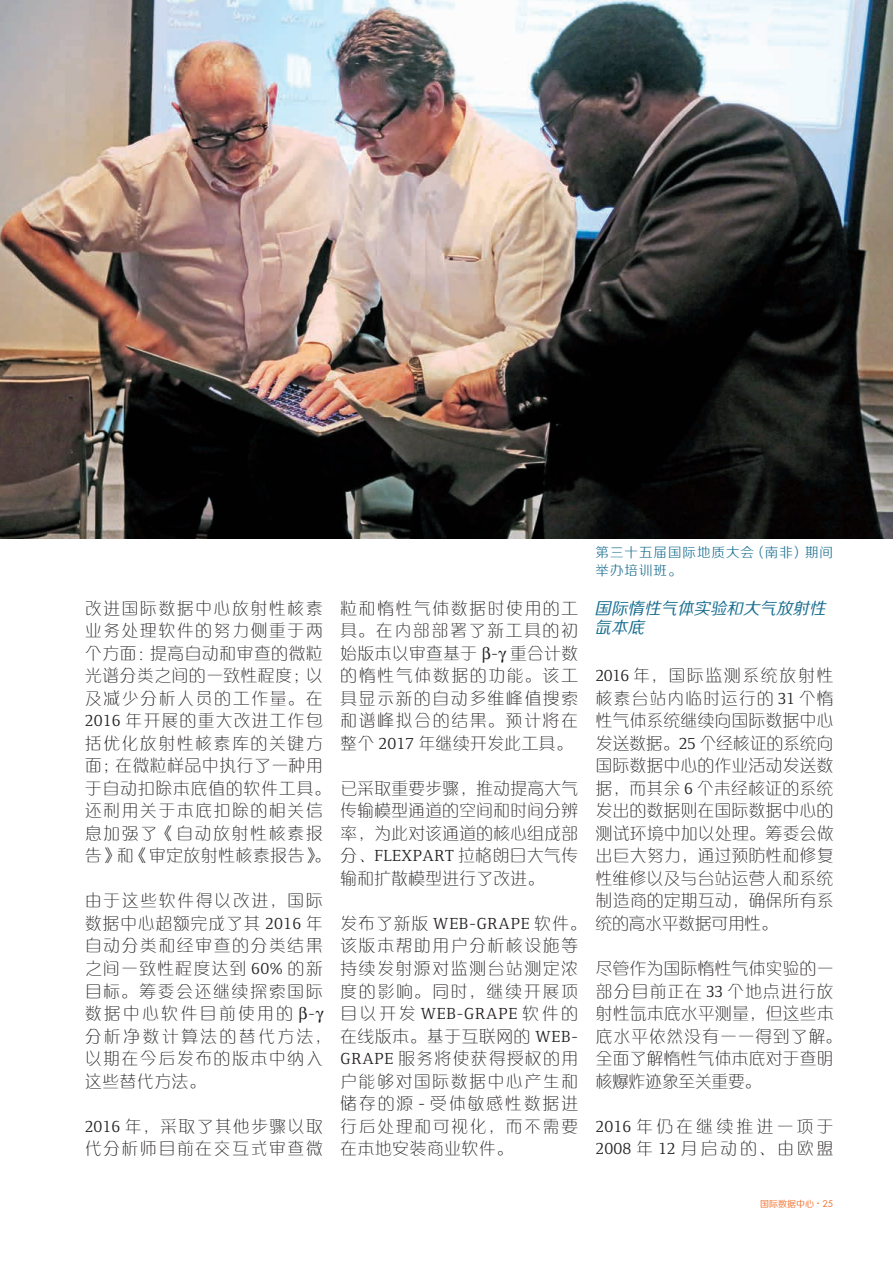
<style>
.page{position:relative;width:893px;height:1263px;background:#fff}
.page>*{position:absolute;margin:0;border:0;box-sizing:border-box;transform-origin:0 0}
.Text_Columns{font:16.5px/22.5px "FZXQK GBK1 0";letter-spacing:.1em;color:#231f20}
.Text_Columns-2{font:16.5px/22.5px "FZXQK GBK1 0";letter-spacing:.03em;color:#231f20}
.Text_Columns-3{font:16.5px/22.5px "FZXQK GBK1 0";letter-spacing:.215em;color:#231f20}
.H3_Cullomn_Ital{font:italic 16.5px/19.5px "FZZHK GBK1 0";color:#196e90}
.H_-_Text_Caption{font:13.5px/18px "FZZXHK GBK1 0";letter-spacing:.075em;color:#196e90}
.t1{font:9px "FZZHK GBK1 0";color:#f37331}
.s1{font-family:"Foundry Form Serif"}
.s2{font-family:"Futura Std"}
</style>
<div class="page">
<img style="left:0;top:0;width:893px;height:538px">
<p class="Text_Columns" style="left:85px;top:597px;width:247px">改进国际数据中心放射性核素业务处理软件的努力侧重于两个方面：提高自动和审查的微粒光谱分类之间的一致性程度；以及减少分析人员的工作量。在<br><span class="s1">2016</span> 年开展的重大改进工作包括优化放射性核素库的关键方面；在微粒样品中执行了一种用于自动扣除本底值的软件工具。还利用关于本底扣除的相关信息加强了《自动放射性核素报告》和《审定放射性核素报告》。</p>
<p class="Text_Columns" style="left:85px;top:889px;width:247px">由于这些软件得以改进，国际数据中心超额完成了其 <span class="s1">2016</span> 年自动分类和经审查的分类结果之间一致性程度达到 <span class="s1">60%</span> 的新目标。筹委会还继续探索国际数据中心软件目前使用的 <span class="s1">-</span>分析净数计算法的替代方法，以期在今后发布的版本中纳入这些替代方法。</p>
<p class="Text_Columns" style="left:85px;top:1114px;width:239px"><span class="s1">2016</span> 年，采取了其他步骤以取代分析师目前在交互式审查微</p>
<p class="Text_Columns" style="left:340px;top:597px;width:239px;text-align:justify">粒和惰性气体数据时使用的工具。在内部部署了新工具的初始版本以审查基于 <span class="s1">-</span> 重合计数的惰性气体数据的功能。该工具显示新的自动多维峰值搜索和谱峰拟合的结果。预计将在整个 <span class="s1">2017</span> 年继续开发此工具。</p>
<p class="Text_Columns" style="left:340px;top:777px;width:239px;text-align:justify">已采取重要步骤，推动提高大气传输模型通道的空间和时间分辨率，为此对该通道的核心组成部分、<span class="s1">FLEXPART</span> 拉格朗日大气传输和扩散模型进行了改进。</p>
<p class="Text_Columns" style="left:340px;top:912px;width:247px">发布了新版 <span class="s1">WEB-GRAPE</span> 软件。该版本帮助用户分析核设施等持续发射源对监测台站测定浓度的影响。同时，继续开展项目以开发 <span class="s1">WEB-GRAPE</span> 软件的在线版本。基于互联网的 <span class="s1">WEB-<br>GRAPE</span> 服务将使获得授权的用户能够对国际数据中心产生和储存的源 <span class="s1">-</span> 受体敏感性数据进行后处理和可视化，而不需要在本地安装商业软件。</p>
<p class="H_-_Text_Caption" style="left:595px;top:544px;width:239px">第三十五届国际地质大会（南非）期间举办培训班。</p>
<p class="H3_Cullomn_Ital" style="left:595px;top:600px;width:237px">国际惰性气体实验和大气放射性氙本底</p>
<p class="Text_Columns" style="left:596px;top:664px;width:239px;text-align:justify"><span class="s1">2016</span> 年，国际监测系统放射性核素台站内临时运行的 <span class="s1">31</span> 个惰性气体系统继续向国际数据中心发送数据。<span class="s1">25</span> 个经核证的系统向国际数据中心的作业活动发送数据，而其余 <span class="s1">6</span> 个未经核证的系统发出的数据则在国际数据中心的测试环境中加以处理。筹委会做出巨大努力，通过预防性和修复性维修以及与台站运营人和系统制造商的定期互动，确保所有系统的高水平数据可用性。</p>
<p class="Text_Columns-2" style="left:596px;top:957px;width:247px">尽管作为国际惰性气体实验的一部分目前正在 <span class="s1">33</span> 个地点进行放射性氙本底水平测量，但这些本底水平依然没有一一得到了解。全面了解惰性气体本底对于查明核爆炸迹象至关重要。</p>
<p class="Text_Columns-3" style="left:596px;top:1114px;width:239px"><span class="s1">2016</span> 年仍在继续推进一项于<br><span class="s1">2008</span> 年 <span class="s1">12</span> 月启动的、由欧盟</p>
<p class="t1" style="left:760px;top:1198px;width:75px">国际数据中心 <sup>•</sup> <span class="s2">25</span></p>
</div>
